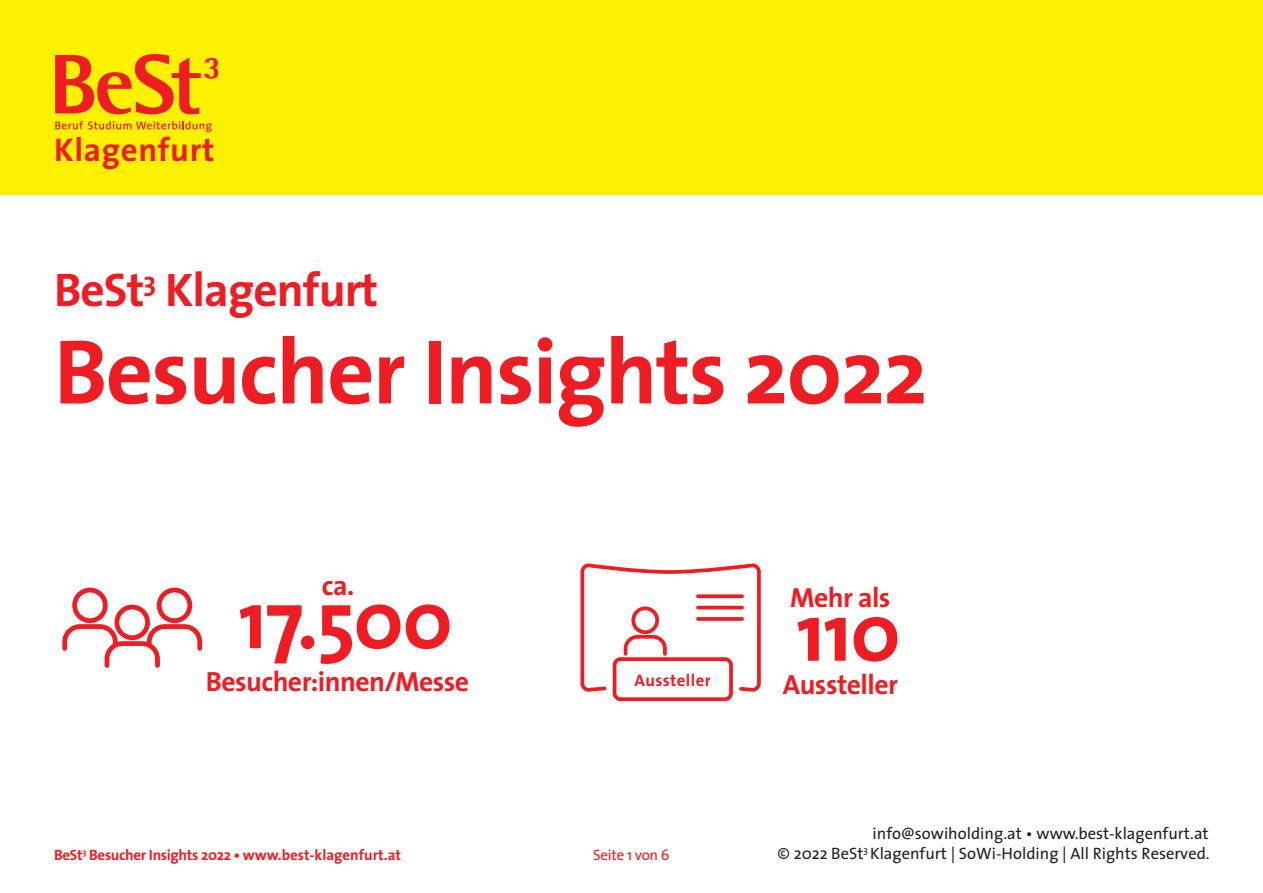
<style>
.page{position:relative;width:1263px;height:893px;background:#fff}
.page>*{position:absolute;margin:0;border:0;box-sizing:border-box;transform-origin:0 0}
.t1{font:700 92.4px "The Sans";letter-spacing:-.02em;color:#ee1d23}
.t2{font:700 83.4px "The Sans";letter-spacing:-.02em;color:#ee1d23}
.t3{font:700 47.4px "The Sans";letter-spacing:-.02em;color:#ee1d23}
.t4{font:700 33px "The Sans";letter-spacing:.02em;color:#ee1d23}
.t5{font:700 27.75px "The Sans";letter-spacing:-.02em;color:#ee1d23}
.t6{font:700 16.95px "The Sans";letter-spacing:.02em;color:#ee1d23}
.t7{font:16.5px/19.8px "The Sans";color:#231f20;text-align:right}
.t8{font:700 15px "The Sans";letter-spacing:-.02em;color:#ee1d23}
.t9{font:15px "The Sans";letter-spacing:-.02em;color:#ee1d23}
</style>
<div class="page">
<div style="left:0;top:0;width:1263px;height:195px;background:#fff101"></div>
<svg style="left:55px;top:121px;width:157px;height:11px"></svg>
<svg style="left:55px;top:54px;width:163px;height:60px"></svg>
<div style="left:613px;top:657px;width:120px;height:44px;border:4px solid #ee1d23;border-radius:6px"></div>
<svg style="left:580px;top:565px;width:181px;height:129px"></svg>
<div style="left:72px;top:588px;width:36px;height:35px;border:5px solid #ee1d23;border-radius:50%"></div>
<div style="left:157px;top:588px;width:35px;height:35px;border:5px solid #ee1d23;border-radius:50%"></div>
<div style="left:115px;top:605px;width:35px;height:35px;border:5px solid #ee1d23;border-radius:50%"></div>
<svg style="left:62px;top:622px;width:141px;height:46px"></svg>
<h3 class="t4" style="left:54px;top:122px;width:162px">Klagenfurt</h3>
<h3 class="t3" style="left:54px;top:251px;width:326px">BeSt<sup>3</sup> Klagenfurt</h3>
<h1 class="t1" style="left:54px;top:295px;width:875px">Besucher Insights 2022</h1>
<h3 class="t5" style="left:322px;top:562px;width:34px">ca.</h3>
<h2 class="t2" style="left:238px;top:550px;width:216px">17.500</h2>
<h3 class="t5" style="left:206px;top:658px;width:265px">Besucher:innen/Messe</h3>
<p class="t6" style="left:635px;top:666px;width:78px">Aussteller</p>
<p class="t8" style="left:54px;top:842px;width:349px">BeSt<sup>3</sup> Besucher Insights 2022 • www.best-klagenfurt.at</p>
<p class="t9" style="left:593px;top:842px;width:78px">Seite 1 von 6</p>
<h3 class="t5" style="left:790px;top:575px;width:102px">Mehr als</h3>
<h2 class="t2" style="left:796px;top:563px;width:106px">110</h2>
<h3 class="t5" style="left:783px;top:661px;width:117px">Aussteller</h3>
<p class="t7" style="left:778px;top:823px;width:433px">info@sowiholding.at • www.best-klagenfurt.at<br>© 2022 BeSt<sup>3</sup> Klagenfurt | SoWi-Holding | All Rights Reserved.</p>
</div>
